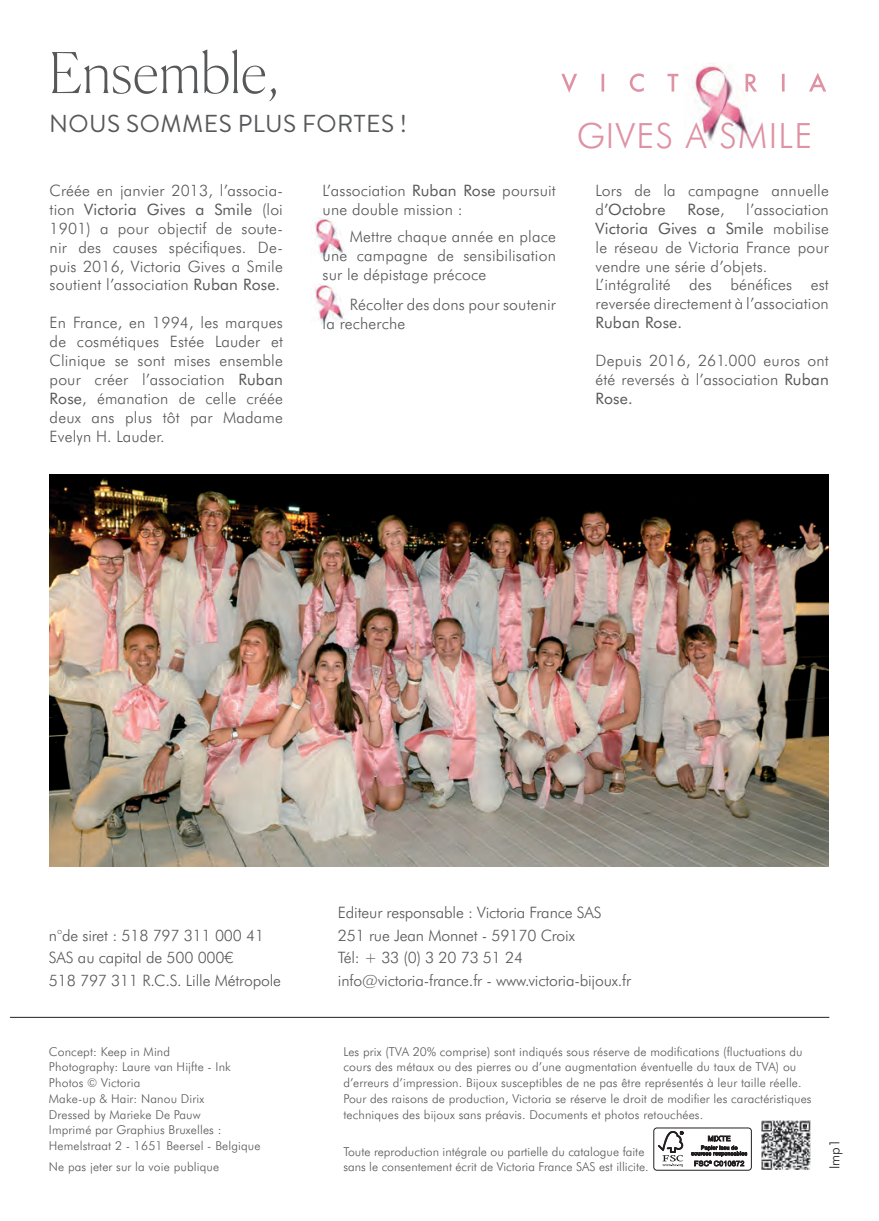
<style>
.page{position:relative;width:879px;height:1221px;background:#fff}
.page>*{position:absolute;margin:0;border:0;box-sizing:border-box;transform-origin:0 0}
.t1{font:100 56px "Canela";color:#57585a}
.t2{font:300 34.82px "Futura BT";letter-spacing:.04em;color:#de92a3}
.t3{font:24.5px "Brandon Grotesque";letter-spacing:.02em;color:#57585a}
.t4{font:300 15.75px/18.9px "Futura BT";letter-spacing:.01em;color:#57585a;text-align:justify}
.t5{font:300 15.75px/22.8px "Futura BT";letter-spacing:-.01em;color:#57585a}
.t6{font:15.75px "Futura BT";letter-spacing:.01em;color:#57585a}
.t7{font:300 14px "Futura BT";color:#231f20}
.t8{font:300 12.25px/15.8px "Futura BT";letter-spacing:.01em;color:#57585a}
.s1{font-weight:400}
.s2{font-weight:300}
</style>
<div class="page">
<img style="left:50px;top:475px;width:778px;height:391px">
<img style="left:314px;top:284px;width:31px;height:40px">
<img style="left:314px;top:217px;width:31px;height:41px">
<hr style="left:10px;top:1016px;width:818px;height:1px;background:#231f20">
<img style="left:695px;top:63px;width:55px;height:78px">
<svg style="left:561px;top:73px;width:264px;height:20px"></svg>
<img style="left:761px;top:1120px;width:49px;height:49px">
<div style="left:653px;top:1127px;width:98px;height:43px;border:1px solid #231f20;border-radius:3px"></div>
<svg style="left:658px;top:1130px;width:25px;height:36px"></svg>
<svg style="left:690px;top:1135px;width:56px;height:31px"></svg>
<h1 class="t1" style="left:49px;top:28px;width:231px">Ensemble,</h1>
<h3 class="t3" style="left:49px;top:106px;width:359px">NOUS SOMMES PLUS FORTES !</h3>
<p class="t4" style="left:50px;top:180px;width:235px">Créée en janvier 2013, l’associa&shy;tion <span class="s1">Victoria Gives a Smile</span> (loi 1901) a pour objectif de soute&shy;nir des causes spécifiques. De&shy;puis 2016, Victoria Gives a Smile soutient l’association <span class="s1">Ruban Rose.</span></p>
<p class="t4" style="left:50px;top:312px;width:235px">En France, en 1994, les marques de cosmétiques Estée Lauder et Clinique se sont mises ensemble pour créer l’association <span class="s1">Ruban Rose</span>, émanation de celle créée deux ans plus tôt par Madame Evelyn H. Lauder.</p>
<p class="t4" style="left:322px;top:180px;width:235px">L’association <span class="s1">Ruban Rose</span> poursuit une double mission :</p>
<p class="t4" style="left:322px;top:227px;width:235px;text-indent:27px">Mettre chaque année en place une campagne de sensibilisation sur le dépistage précoce</p>
<p class="t4" style="left:322px;top:294px;width:235px;text-indent:27px">Récolter des dons pour soutenir la recherche</p>
<h2 class="t2" style="left:575px;top:112px;width:237px">GIVES A SMILE</h2>
<p class="t4" style="left:595px;top:180px;width:235px">Lors de la campagne annuelle d<span class="s1">’Octobre</span></p>
<p class="t4" style="left:595px;top:199px;width:235px;text-align:left;text-indent:151px">l’association<br><span class="s1">Victoria Gives a Smile</span> mobilise le réseau de Victoria France pour vendre une série d’objets.<br>L’intégralité des bénéfices est reversée directement à l’association</p>
<p class="t6" style="left:595px;top:312px;width:88px">Ruban Rose.</p>
<p class="t4" style="left:595px;top:350px;width:235px">Depuis 2016, 261.000 euros ont été reversés à l’association <span class="s1">Ruban Rose.</span></p>
<p class="t6" style="left:687px;top:198px;width:39px">Rose<span class="s2">,</span></p>
<p class="t5" style="left:49px;top:923px;width:233px">n°de siret : 518 797 311 000 41<br>SAS au capital de 500 000€<br>518 797 311 R.C.S. Lille Métropole</p>
<p class="t8" style="left:49px;top:1042px;width:213px">Concept: Keep in Mind<br>Photography: Laure van Hijfte - Ink<br>Photos © Victoria<br>Make-up &amp; Hair: Nanou Dirix<br>Dressed by Marieke De Pauw<br>Imprimé par Graphius Bruxelles :<br>Hemelstraat 2 - 1651 Beersel - Belgique</p>
<p class="t8" style="left:49px;top:1158px;width:172px">Ne pas jeter sur la voie publique</p>
<p class="t5" style="left:338px;top:900px;width:294px">Editeur responsable : Victoria France SAS 251 rue Jean Monnet - 59170 Croix<br>Tél: + 33 (0) 3 20 73 51 24 info@victoria-france.fr - www.victoria-bijoux.fr</p>
<p class="t8" style="left:343px;top:1042px;width:469px">Les prix (TVA 20% comprise) sont indiqués sous réserve de modifications (fluctuations du cours des métaux ou des pierres ou d’une augmentation éventuelle du taux de TVA) ou d’erreurs d’impression. Bijoux susceptibles de ne pas être représentés à leur taille réelle.<br>Pour des raisons de production, Victoria se réserve le droit de modifier les caractéristiques techniques des bijoux sans préavis. Documents et photos retouchées.</p>
<p class="t8" style="left:343px;top:1142px;width:307px">Toute reproduction intégrale ou partielle du catalogue faite sans le consentement écrit de Victoria France SAS est illicite.</p>
<p class="t7" style="left:824px;top:1169px;width:32px;rotate:-90deg">Imp1</p>
</div>
